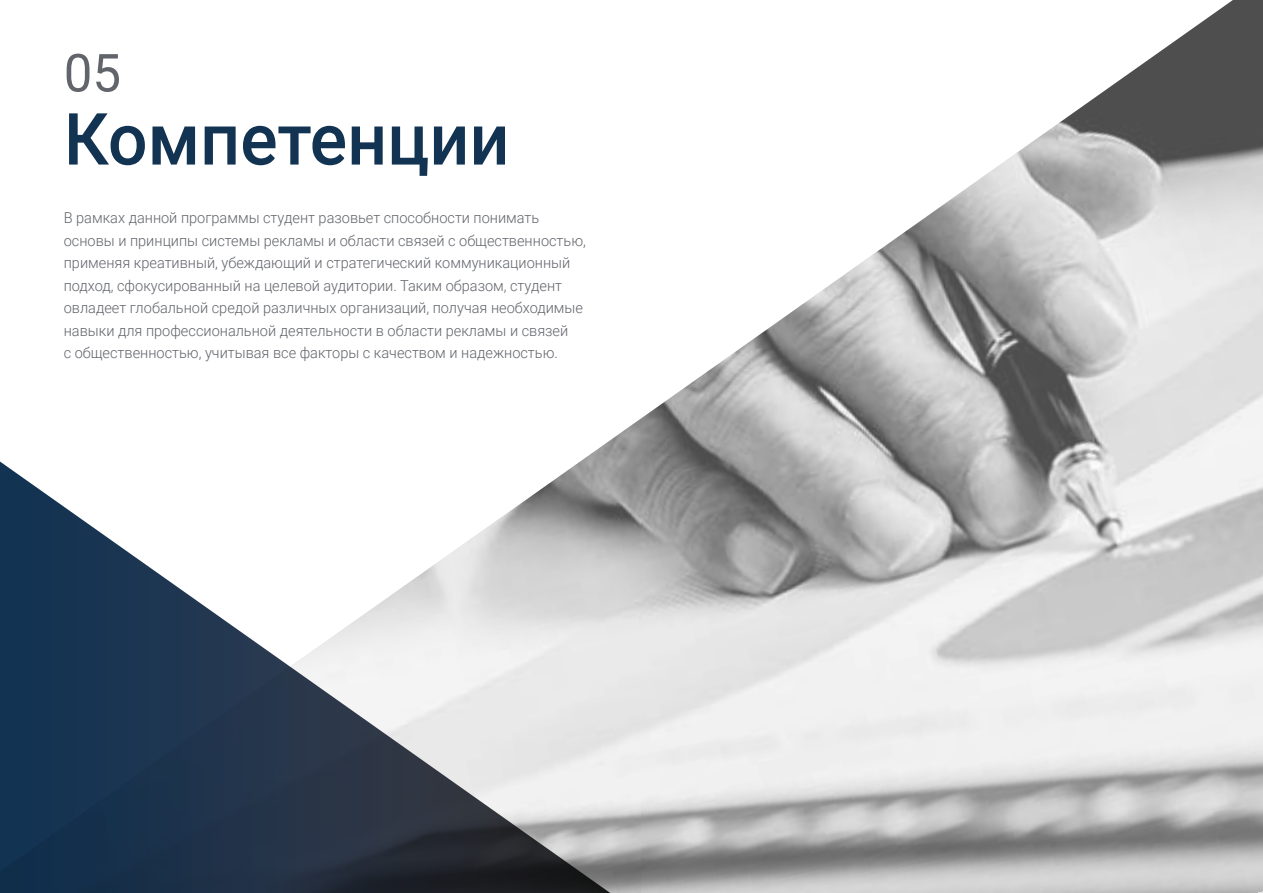
<style>
.page{position:relative;width:1263px;height:893px;background:#fff}
.page>*{position:absolute;margin:0;border:0;box-sizing:border-box;transform-origin:0 0}
.t1{font:500 72px "Roboto";color:#123352}
.t2{font:52.5px "Roboto";color:#61646a}
.t3{font:300 15px/22.5px "Roboto";color:#61646a}
</style>
<div class="page">
<img style="left:602px;top:0;width:661px;height:893px">
<svg style="left:0;top:446px;width:640px;height:447px"></svg>
<h2 class="t2" style="left:64px;top:36px;width:59px">05</h2>
<h1 class="t1" style="left:64px;top:89px;width:447px">Компетенции</h1>
<p class="t3" style="left:64px;top:206px;width:524px">В рамках данной программы студент разовьет способности понимать основы и принципы системы рекламы и области связей с общественностью, применяя креативный, убеждающий и стратегический коммуникационный подход, сфокусированный на целевой аудитории. Таким образом, студент овладеет глобальной средой различных организаций, получая необходимые навыки для профессиональной деятельности в области рекламы и связей<br>с общественностью, учитывая все факторы с качеством и надежностью.</p>
</div>
